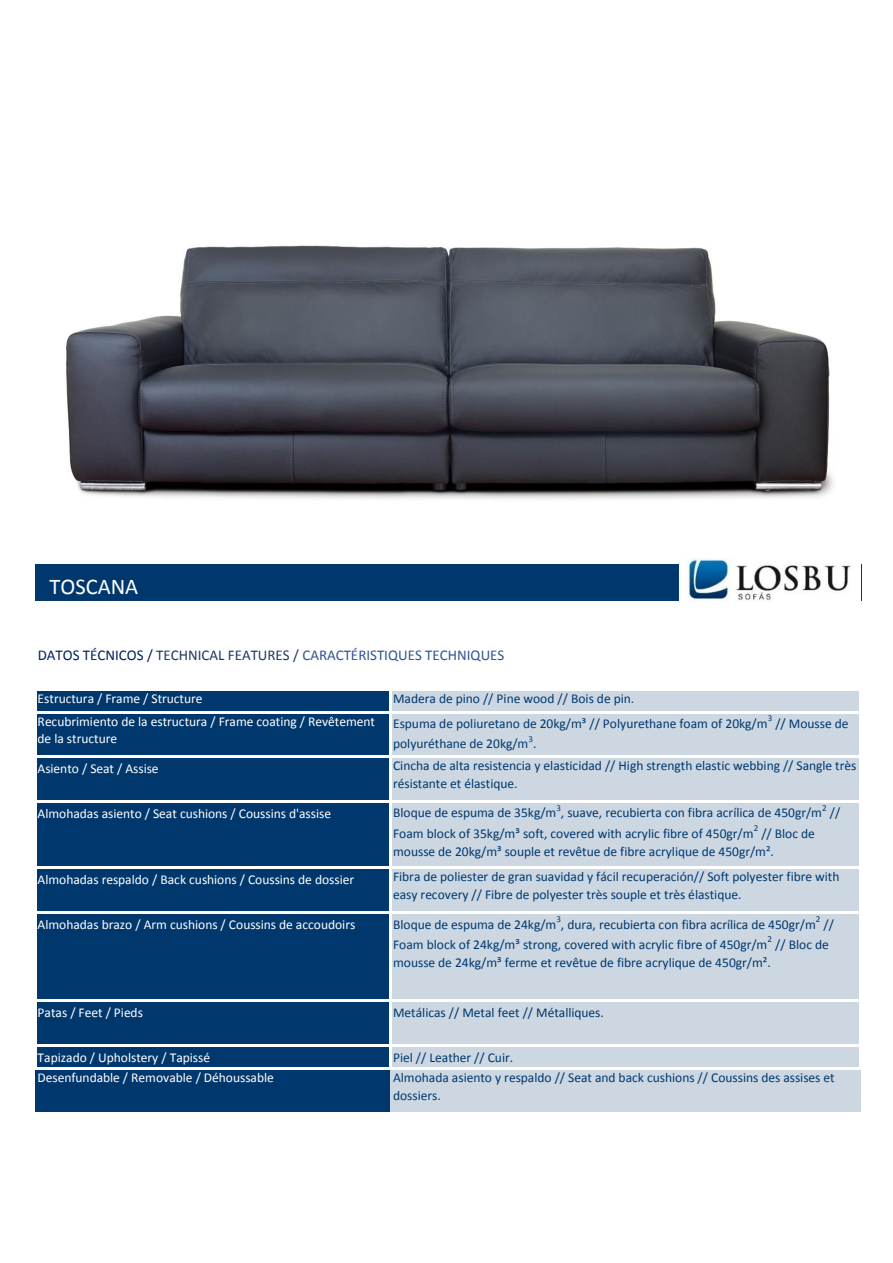
<style>
.page{position:relative;width:893px;height:1263px;background:#fff}
.page>*{position:absolute;margin:0;border:0;box-sizing:border-box;transform-origin:0 0}
.t1{font:22.5px "Calibri";color:#fff}
.t2{font:15px "Calibri";color:#305496}
.t3{font:13.5px/17.9px "Calibri";color:#00386e}
.t4{font:13.5px/17.9px "Calibri";letter-spacing:-.005em;color:#fff}
.t5{font:9px "Calibri";color:#00386e}
.s1{color:#002060}
.s2{color:#203764}
</style>
<div class="page">
<div style="left:36px;top:564px;width:825px;height:37px;background:#00386e"></div>
<div style="left:36px;top:689px;width:355px;height:423px;background:#00386e"></div>
<div style="left:390px;top:689px;width:471px;height:423px;background:#ccd7e2"></div>
<hr style="left:34px;top:688px;width:3px;height:381px;background:#fff">
<hr style="left:389px;top:690px;width:3px;height:379px;background:#fff">
<hr style="left:859px;top:690px;width:3px;height:379px;background:#fff">
<hr style="left:37px;top:688px;width:825px;height:2px;background:#fff">
<hr style="left:37px;top:710px;width:825px;height:3px;background:#fff">
<hr style="left:37px;top:755px;width:825px;height:3px;background:#fff">
<hr style="left:37px;top:800px;width:825px;height:3px;background:#fff">
<hr style="left:37px;top:866px;width:825px;height:3px;background:#fff">
<hr style="left:37px;top:911px;width:825px;height:3px;background:#fff">
<hr style="left:37px;top:999px;width:825px;height:3px;background:#fff">
<hr style="left:37px;top:1044px;width:825px;height:3px;background:#fff">
<hr style="left:37px;top:1066px;width:825px;height:3px;background:#fff">
<img style="left:679px;top:558px;width:181px;height:43px">
<img style="left:66px;top:245px;width:768px;height:254px">
<h1 class="t1" style="left:50px;top:577px;width:90px">TOSCANA</h1>
<p class="t2" style="left:38px;top:649px;width:468px"><span class="s1">DATOS TÉCNICOS /</span> <span class="s2">TECHNICAL FEATURES /</span> CARACTÉRISTIQUES TECHNIQUES</p>
<p class="t4" style="left:38px;top:690px;width:166px">Estructura / Frame / Structure</p>
<p class="t3" style="left:393px;top:690px;width:243px">Madera de pino // Pine wood // Bois de pin.</p>
<p class="t4" style="left:38px;top:713px;width:339px">Recubrimiento de la estructura / Frame coating / Revêtement de la structure</p>
<p class="t3" style="left:393px;top:716px;width:376px">Espuma de poliuretano de 20kg/m³ // Polyurethane foam of 20kg/m</p>
<p class="t5" style="left:768px;top:714px;width:6px">3</p>
<p class="t3" style="left:775px;top:716px;width:75px">// Mousse de</p>
<p class="t5" style="left:528px;top:735px;width:6px">3</p>
<p class="t3" style="left:393px;top:736px;width:145px">polyuréthane de 20kg/m .</p>
<p class="t4" style="left:38px;top:761px;width:123px">Asiento / Seat / Assise</p>
<p class="t4" style="left:38px;top:805px;width:295px">Almohadas asiento / Seat cushions / Coussins d'assise</p>
<p class="t4" style="left:38px;top:872px;width:318px">Almohadas respaldo / Back cushions / Coussins de dossier</p>
<p class="t4" style="left:38px;top:916px;width:319px">Almohadas brazo / Arm cushions / Coussins de accoudoirs</p>
<p class="t3" style="left:393px;top:758px;width:465px">Cincha de alta resistencia y elasticidad // High strength elastic webbing // Sangle très résistante et élastique.</p>
<p class="t5" style="left:556px;top:804px;width:6px">3</p>
<p class="t5" style="left:822px;top:804px;width:6px">2</p>
<p class="t3" style="left:830px;top:805px;width:12px">//</p>
<p class="t3" style="left:393px;top:825px;width:362px">Foam block of 35kg/m³ soft, covered with acrylic fibre of 450gr/m</p>
<p class="t5" style="left:754px;top:824px;width:6px">2</p>
<p class="t3" style="left:393px;top:805px;width:430px">Bloque de espuma de 35kg/m , suave, recubierta con fibra acrílica de 450gr/m</p>
<p class="t3" style="left:393px;top:825px;width:423px;text-indent:368px">// Bloc de mousse de 20kg/m³ souple et revêtue de fibre acrylique de 450gr/m².</p>
<p class="t3" style="left:393px;top:869px;width:448px">Fibra de poliester de gran suavidad y fácil recuperación// Soft polyester fibre with easy recovery // Fibre de polyester très souple et très élastique.</p>
<p class="t5" style="left:556px;top:915px;width:6px">3</p>
<p class="t5" style="left:816px;top:915px;width:6px">2</p>
<p class="t3" style="left:823px;top:916px;width:12px">//</p>
<p class="t3" style="left:393px;top:936px;width:376px">Foam block of 24kg/m³ strong, covered with acrylic fibre of 450gr/m</p>
<p class="t5" style="left:767px;top:935px;width:6px">2</p>
<p class="t3" style="left:775px;top:936px;width:55px">// Bloc de</p>
<p class="t3" style="left:393px;top:954px;width:379px">mousse de 24kg/m³ ferme et revêtue de fibre acrylique de 450gr/m².</p>
<p class="t3" style="left:393px;top:916px;width:424px">Bloque de espuma de 24kg/m , dura, recubierta con fibra acrílica de 450gr/m</p>
<p class="t4" style="left:38px;top:1005px;width:107px">Patas / Feet / Pieds</p>
<p class="t3" style="left:393px;top:1005px;width:212px">Metálicas // Metal feet // Métalliques.</p>
<p class="t4" style="left:38px;top:1049px;width:174px">Tapizado / Upholstery / Tapissé</p>
<p class="t3" style="left:393px;top:1049px;width:122px">Piel // Leather // Cuir.</p>
<p class="t4" style="left:38px;top:1069px;width:238px">Desenfundable / Removable / Déhoussable</p>
<p class="t3" style="left:393px;top:1069px;width:443px">Almohada asiento y respaldo // Seat and back cushions // Coussins des assises et dossiers.</p>
</div>
